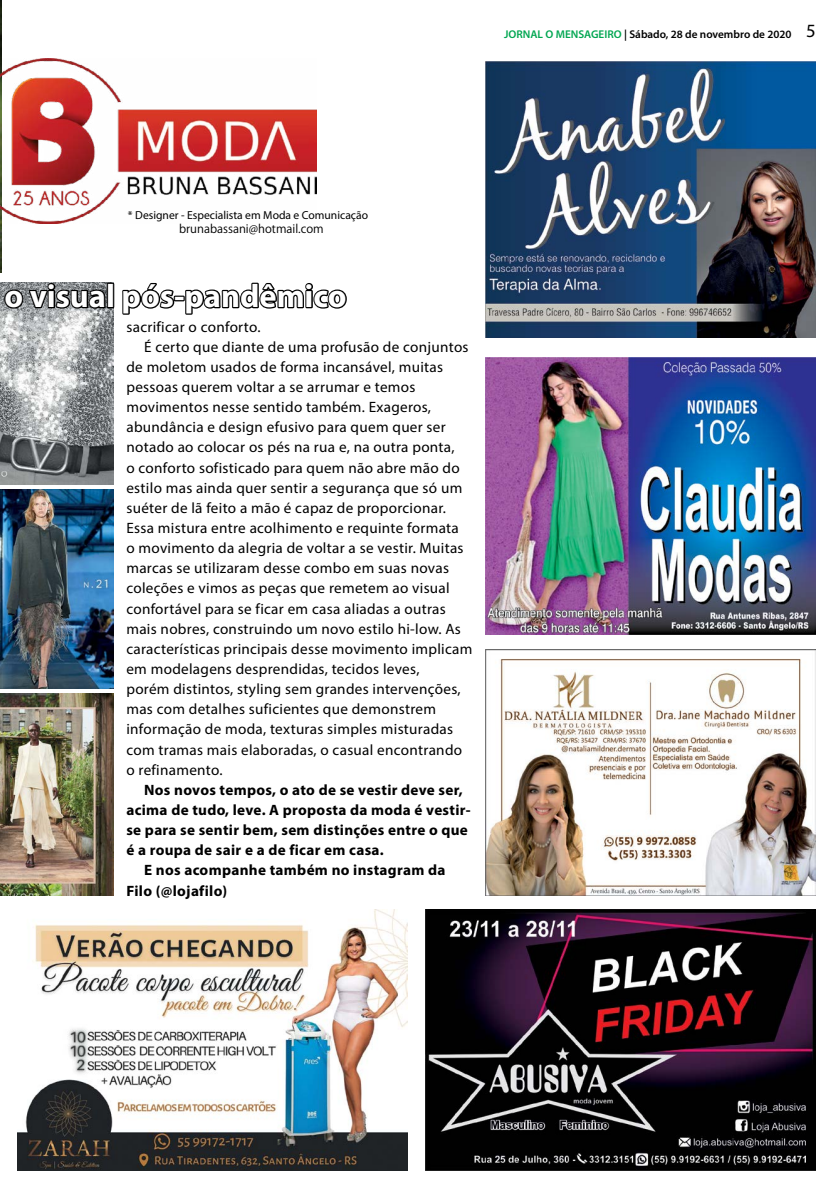
<style>
.page{position:relative;width:833px;height:1188px;background:#fff}
.page>*{position:absolute;margin:0;border:0;box-sizing:border-box;transform-origin:0 0}
.t1{font:700 32.5px "Myriad Pro";color:#fff}
.t2{font:15px "Myriad Pro";letter-spacing:.02em;color:#000}
.t3{font:700 15px "Myriad Pro";letter-spacing:.02em;color:#000}
.t4{font:11.62px "Myriad Pro";color:#000}
.t5{font:11.62px "Koz Go Pro";color:#000}
.t6{font:600 11.25px "Myriad Pro";color:#000}
.s1{color:#00a651}
.s2{font-weight:400;font-size:18.75px}
</style>
<div class="page">
<img style="left:0;top:0;width:1px;height:272px">
<img style="left:0;top:59px;width:316px;height:164px">
<img style="left:425px;top:909px;width:390px;height:261px">
<img style="left:486px;top:357px;width:329px;height:277px">
<img style="left:486px;top:649px;width:329px;height:246px">
<img style="left:486px;top:61px;width:329px;height:277px">
<img style="left:18px;top:909px;width:389px;height:260px">
<img style="left:0;top:693px;width:113px;height:202px">
<img style="left:0;top:489px;width:113px;height:199px">
<img style="left:0;top:282px;width:113px;height:202px">
<svg style="left:3px;top:282px;width:104px;height:28px;background:#585a5c"></svg>
<div style="left:107px;top:282px;width:7px;height:26px;border:2px solid #000"></div>
<svg style="left:122px;top:283px;width:53px;height:32px"></svg>
<div style="left:174px;top:295px;width:11px;height:6px;border:2px solid #000"></div>
<svg style="left:184px;top:282px;width:163px;height:33px"></svg>
<p class="t6" style="left:504px;top:27px;width:313px"><span class="s1">JORNAL O MENSAGEIRO</span> | Sábado, 28 de novembro de 2020 <span class="s2">5</span></p>
<p class="t4" style="left:128px;top:208px;width:242px">* Designer - Especialista em Moda e Comunicação</p>
<p class="t5" style="left:179px;top:221px;width:146px">brunabassani@hotmail.com</p>
<h1 class="t1" style="left:4px;top:275px;width:344px">o visual pós-pandêmico</h1>
<p class="t2" style="left:126px;top:317px;width:136px">sacrificar o conforto.</p>
<p class="t2" style="left:144px;top:337px;width:326px">É certo que diante de uma profusão de conjuntos</p>
<p class="t2" style="left:126px;top:357px;width:318px">de moletom usados de forma incansável, muitas</p>
<p class="t2" style="left:126px;top:377px;width:290px">pessoas querem voltar a se arrumar e temos</p>
<p class="t2" style="left:126px;top:397px;width:306px">movimentos nesse sentido também. Exageros,</p>
<p class="t2" style="left:126px;top:418px;width:321px">abundância e design efusivo para quem quer ser</p>
<p class="t2" style="left:126px;top:438px;width:330px">notado ao colocar os pés na rua e, na outra ponta,</p>
<p class="t2" style="left:126px;top:458px;width:335px">o conforto sofisticado para quem não abre mão do</p>
<p class="t2" style="left:126px;top:478px;width:337px">estilo mas ainda quer sentir a segurança que só um</p>
<p class="t2" style="left:126px;top:498px;width:321px">suéter de lã feito a mão é capaz de proporcionar.</p>
<p class="t2" style="left:126px;top:518px;width:334px">Essa mistura entre acolhimento e requinte formata</p>
<p class="t2" style="left:126px;top:538px;width:339px">o movimento da alegria de voltar a se vestir. Muitas</p>
<p class="t2" style="left:126px;top:559px;width:324px">marcas se utilizaram desse combo em suas novas</p>
<p class="t2" style="left:126px;top:579px;width:325px">coleções e vimos as peças que remetem ao visual</p>
<p class="t2" style="left:126px;top:599px;width:321px">confortável para se ficar em casa aliadas a outras</p>
<p class="t2" style="left:126px;top:619px;width:336px">mais nobres, construindo um novo estilo hi-low. As</p>
<p class="t2" style="left:126px;top:639px;width:347px">características principais desse movimento implicam</p>
<p class="t2" style="left:126px;top:659px;width:294px">em modelagens desprendidas, tecidos leves,</p>
<p class="t2" style="left:126px;top:679px;width:336px">porém distintos, styling sem grandes intervenções,</p>
<p class="t2" style="left:126px;top:699px;width:311px">mas com detalhes suficientes que demonstrem</p>
<p class="t2" style="left:126px;top:720px;width:328px">informação de moda, texturas simples misturadas</p>
<p class="t2" style="left:126px;top:740px;width:337px">com tramas mais elaboradas, o casual encontrando</p>
<p class="t2" style="left:126px;top:760px;width:98px">o refinamento.</p>
<p class="t3" style="left:144px;top:779px;width:320px">Nos novos tempos, o ato de se vestir deve ser,</p>
<p class="t3" style="left:126px;top:800px;width:346px">acima de tudo, leve. A proposta da moda é vestir-</p>
<p class="t3" style="left:126px;top:820px;width:343px">se para se sentir bem, sem distinções entre o que</p>
<p class="t3" style="left:126px;top:840px;width:259px">é a roupa de sair e a de ficar em casa.</p>
<p class="t3" style="left:144px;top:860px;width:303px">E nos acompanhe também no instagram da</p>
<p class="t3" style="left:126px;top:880px;width:102px">Filo (@lojafilo)</p>
</div>
